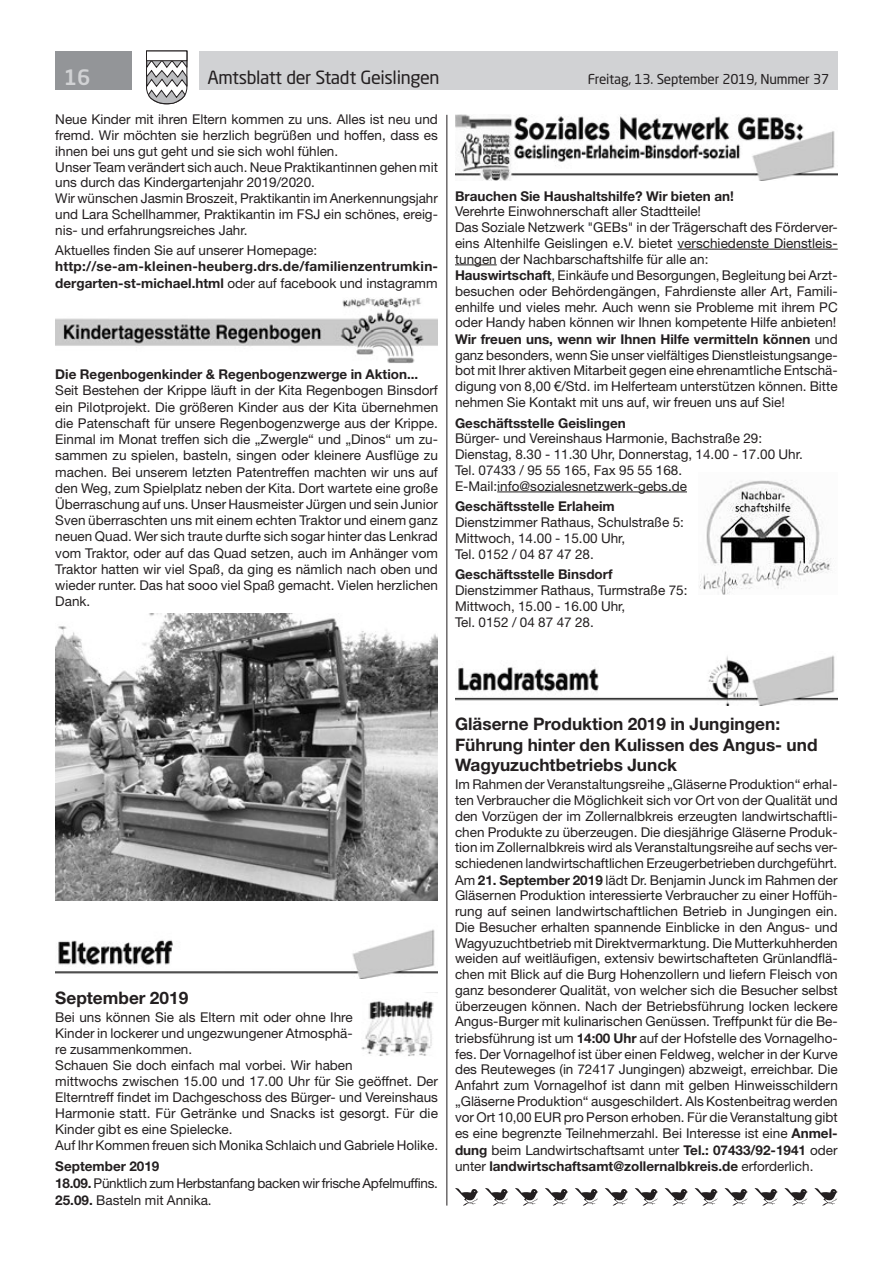
<style>
.page{position:relative;width:893px;height:1263px;background:#fff}
.page>*{position:absolute;margin:0;border:0;box-sizing:border-box;transform-origin:0 0}
.t1{font:500 21px "Neo Sans Std";color:#d1d2d4}
.t2{font:18px "Neo Sans Std";letter-spacing:-.02em;color:#231f20}
.t3{font:700 17.25px/20.5px "Helvetica Neue LT Std";color:#231f20}
.t4{font:13.5px/15.9px "Helvetica Neue LT Std";color:#231f20}
.t5{font:700 13.5px/16.5px "Helvetica Neue LT Std";color:#231f20}
.t6{font:13.5px/16.6px "Helvetica Neue LT Std";letter-spacing:-.02em;color:#231f20}
.t7{font:13.5px "Neo Sans Std";letter-spacing:-.015em;color:#231f20}
.s1{font-weight:400}
.s2{font-weight:700}
</style>
<div class="page">
<div style="left:199px;top:51px;width:639px;height:38px;background:#d1d2d4"></div>
<div style="left:55px;top:51px;width:77px;height:38px;background:#939598"></div>
<svg style="left:146px;top:50px;width:42px;height:55px"></svg>
<div style="left:146px;top:51px;width:41px;height:10px;background:#fff;border:1px solid #231f20"></div>
<hr style="left:446px;top:115px;width:1px;height:1090px;background:#231f20">
<img style="left:55px;top:297px;width:383px;height:66px">
<img style="left:55px;top:614px;width:383px;height:287px">
<img style="left:55px;top:929px;width:383px;height:49px">
<hr style="left:677px;top:249px;width:161px;height:1px;background:#231f20">
<hr style="left:455px;top:265px;width:42px;height:1px;background:#231f20">
<hr style="left:497px;top:492px;width:190px;height:1px;background:#231f20">
<img style="left:455px;top:115px;width:383px;height:66px">
<img style="left:455px;top:655px;width:383px;height:50px">
<img style="left:361px;top:1000px;width:73px;height:56px">
<img style="left:699px;top:480px;width:133px;height:115px">
<svg style="left:515px;top:1188px;width:23px;height:17px"></svg>
<svg style="left:485px;top:1188px;width:23px;height:17px"></svg>
<svg style="left:455px;top:1188px;width:23px;height:17px"></svg>
<svg style="left:605px;top:1188px;width:23px;height:17px"></svg>
<svg style="left:575px;top:1188px;width:23px;height:17px"></svg>
<svg style="left:545px;top:1188px;width:23px;height:17px"></svg>
<svg style="left:694px;top:1188px;width:24px;height:17px"></svg>
<svg style="left:665px;top:1188px;width:23px;height:17px"></svg>
<svg style="left:635px;top:1188px;width:23px;height:17px"></svg>
<svg style="left:784px;top:1188px;width:24px;height:17px"></svg>
<svg style="left:754px;top:1188px;width:24px;height:17px"></svg>
<svg style="left:724px;top:1188px;width:24px;height:17px"></svg>
<svg style="left:814px;top:1188px;width:24px;height:17px"></svg>
<h1 class="t1" style="left:64px;top:64px;width:28px">16</h1>
<h2 class="t2" style="left:207px;top:66px;width:234px">Amtsblatt der Stadt Geislingen</h2>
<p class="t7" style="left:588px;top:71px;width:243px">Freitag, 13. September 2019, Nummer 37</p>
<p class="t4" style="left:55px;top:112px;width:384px">Neue Kinder mit ihren Eltern kommen zu uns. Alles ist neu und fremd. Wir möchten sie herzlich begrüßen und hoffen, dass es ihnen bei uns gut geht und sie sich wohl fühlen.<br>Unser Team verändert sich auch. Neue Praktikantinnen gehen mit uns durch das Kindergartenjahr 2019/2020.<br>Wir wünschen Jasmin Broszeit, Praktikantin im Anerkennungsjahr und Lara Schellhammer, Praktikantin im FSJ ein schönes, ereig&shy;nis- und erfahrungsreiches Jahr.</p>
<p class="t4" style="left:55px;top:242px;width:263px">Aktuelles finden Sie auf unserer Homepage:</p>
<p class="t5" style="left:55px;top:258px;width:384px">http://se-am-kleinen-heuberg.drs.de/familienzentrumkin&shy;dergarten-st-michael.html <span class="s1">oder auf facebook und instagramm</span></p>
<p class="t5" style="left:455px;top:187px;width:280px">Brauchen Sie Haushaltshilfe? Wir bieten an!</p>
<p class="t4" style="left:455px;top:203px;width:384px">Verehrte Einwohnerschaft aller Stadtteile!<br>Das Soziale Netzwerk "GEBs" in der Trägerschaft des Förderver&shy;eins Altenhilfe Geislingen e.V. bietet verschiedenste Dienstleis&shy;tungen der Nachbarschaftshilfe für alle an:<br><span class="s2">Hauswirtschaft</span>, Einkäufe und Besorgungen, Begleitung bei Arzt&shy;besuchen oder Behördengängen, Fahrdienste aller Art, Famili&shy;enhilfe und vieles mehr. Auch wenn sie Probleme mit ihrem PC oder Handy haben können wir Ihnen kompetente Hilfe anbieten!<br><span class="s2">Wir freuen uns, wenn wir Ihnen Hilfe vermitteln können</span> und ganz besonders, wenn Sie unser vielfältiges Dienstleistungsange&shy;bot mit Ihrer aktiven Mitarbeit gegen eine ehrenamtliche Entschä&shy;digung von 8,00 €/Std. im Helferteam unterstützen können. Bitte nehmen Sie Kontakt mit uns auf, wir freuen uns auf Sie!</p>
<p class="t5" style="left:455px;top:414px;width:172px">Geschäftsstelle Geislingen</p>
<p class="t4" style="left:455px;top:430px;width:349px">Bürger- und Vereinshaus Harmonie, Bachstraße 29:<br>Dienstag, 8.30 - 11.30 Uhr, Donnerstag, 14.00 - 17.00 Uhr.<br>Tel. 07433 / 95 55 165, Fax 95 55 168.<br>E-Mail:info@sozialesnetzwerk-gebs.de</p>
<p class="t5" style="left:455px;top:498px;width:161px">Geschäftsstelle Erlaheim</p>
<p class="t4" style="left:455px;top:514px;width:230px">Dienstzimmer Rathaus, Schulstraße 5:<br>Mittwoch, 14.00 - 15.00 Uhr,<br>Tel. 0152 / 04 87 47 28.</p>
<p class="t5" style="left:455px;top:566px;width:159px">Geschäftsstelle Binsdorf</p>
<p class="t4" style="left:455px;top:582px;width:234px">Dienstzimmer Rathaus, Turmstraße 75:<br>Mittwoch, 15.00 - 16.00 Uhr,<br>Tel. 0152 / 04 87 47 28.</p>
<p class="t5" style="left:55px;top:366px;width:365px">Die Regenbogenkinder &amp; Regenbogenzwerge in Aktion...</p>
<p class="t4" style="left:55px;top:382px;width:384px;text-align:justify">Seit Bestehen der Krippe läuft in der Kita Regenbogen Binsdorf ein Pilotprojekt. Die größeren Kinder aus der Kita übernehmen die Patenschaft für unsere Regenbogenzwerge aus der Krippe.<br>Einmal im Monat treffen sich die „Zwergle“ und „Dinos“ um zu&shy;sammen zu spielen, basteln, singen oder kleinere Ausflüge zu machen. Bei unserem letzten Patentreffen machten wir uns auf den Weg, zum Spielplatz neben der Kita. Dort wartete eine große Überraschung auf uns. Unser Hausmeister Jürgen und sein Junior Sven überraschten uns mit einem echten Traktor und einem ganz neuen Quad. Wer sich traute durfte sich sogar hinter das Lenkrad vom Traktor, oder auf das Quad setzen, auch im Anhänger vom Traktor hatten wir viel Spaß, da ging es nämlich nach oben und wieder runter. Das hat sooo viel Spaß gemacht. Vielen herzlichen Dank.</p>
<p class="t3" style="left:55px;top:987px;width:135px">September 2019</p>
<p class="t4" style="left:55px;top:1009px;width:384px">Bei uns können Sie als Eltern mit oder ohne Ihre<br>Kinder in lockerer und ungezwungener Atmosphä-<br>re zusammenkommen.<br>Schauen Sie doch einfach mal vorbei. Wir haben<br>mittwochs zwischen 15.00 und 17.00 Uhr für Sie geöffnet. Der Elterntreff findet im Dachgeschoss des Bürger- und Vereinshaus Harmonie statt. Für Getränke und Snacks ist gesorgt. Für die Kinder gibt es eine Spielecke.<br>Auf Ihr Kommen freuen sich Monika Schlaich und Gabriele Holike.</p>
<p class="t6" style="left:55px;top:1158px;width:384px"><span class="s2">September 2019<br>18.09.</span> Pünktlich zum Herbstanfang backen wir frische Apfelmuffins.<br><span class="s2">25.09.</span> Basteln mit Annika.</p>
<p class="t3" style="left:455px;top:713px;width:364px">Gläserne Produktion 2019 in Jungingen:<br>Führung hinter den Kulissen des Angus- und<br>Wagyuzuchtbetriebs Junck</p>
<p class="t4" style="left:455px;top:776px;width:384px;text-align:justify">Im Rahmen der Veranstaltungsreihe „Gläserne Produktion“ erhal&shy;ten Verbraucher die Möglichkeit sich vor Ort von der Qualität und den Vorzügen der im Zollernalbkreis erzeugten landwirtschaftli&shy;chen Produkte zu überzeugen. Die diesjährige Gläserne Produk&shy;tion im Zollernalbkreis wird als Veranstaltungsreihe auf sechs ver&shy;schiedenen landwirtschaftlichen Erzeugerbetrieben durchgeführt.<br>Am <span class="s2">21. September 2019</span> lädt Dr. Benjamin Junck im Rahmen der Gläsernen Produktion interessierte Verbraucher zu einer Hoffüh&shy;rung auf seinen landwirtschaftlichen Betrieb in Jungingen ein.<br>Die Besucher erhalten spannende Einblicke in den Angus- und Wagyuzuchtbetrieb mit Direktvermarktung. Die Mutterkuhherden weiden auf weitläufigen, extensiv bewirtschafteten Grünlandflä&shy;chen mit Blick auf die Burg Hohenzollern und liefern Fleisch von ganz besonderer Qualität, von welcher sich die Besucher selbst überzeugen können. Nach der Betriebsführung locken leckere Angus-Burger mit kulinarischen Genüssen. Treffpunkt für die Be&shy;triebsführung ist um <span class="s2">14:00 Uhr</span> auf der Hofstelle des Vornagelho&shy;fes. Der Vornagelhof ist über einen Feldweg, welcher in der Kurve des Reuteweges (in 72417 Jungingen) abzweigt, erreichbar. Die Anfahrt zum Vornagelhof ist dann mit gelben Hinweisschildern „Gläserne Produktion“ ausgeschildert. Als Kostenbeitrag werden vor Ort 10,00 EUR pro Person erhoben. Für die Veranstaltung gibt es eine begrenzte Teilnehmerzahl. Bei Interesse ist eine <span class="s2">Anmel&shy;dung</span> beim Landwirtschaftsamt unter <span class="s2">Tel.: 07433/92-1941</span> oder unter <span class="s2">landwirtschaftsamt@zollernalbkreis.de</span> erforderlich.</p>
</div>
